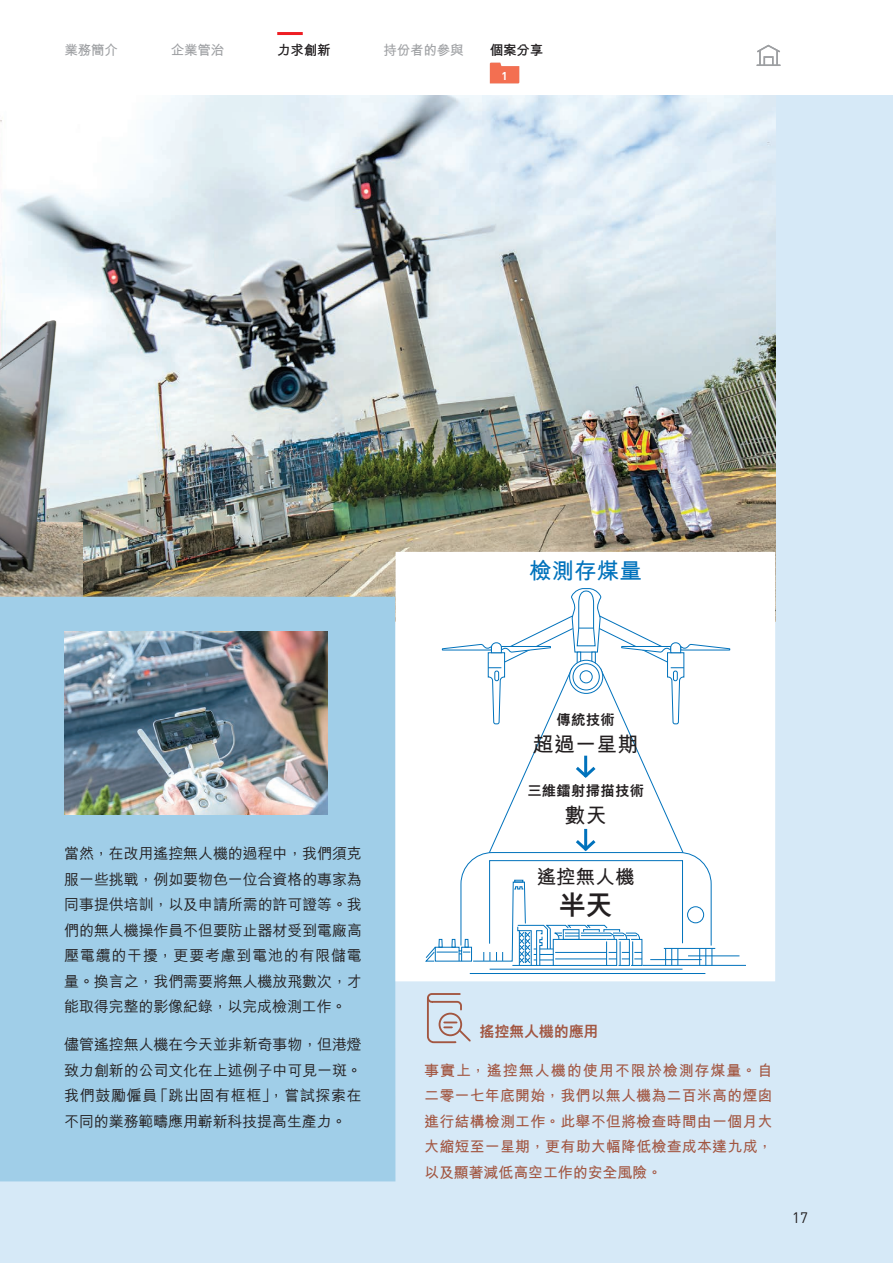
<style>
.page{position:relative;width:893px;height:1263px;background:#fff}
.page>*{position:absolute;margin:0;border:0;box-sizing:border-box;transform-origin:0 0}
.Text_Regular__Key_Bo{font:800 27px "M Hei HK";color:#231f20}
.Text_Regular__Key_Bo-2{font:700 22.5px "M Hei HK";letter-spacing:.005em;color:#0072bc}
.Text_Regular__Key_Bo-3{font:700 21px "M Hei HK";letter-spacing:.005em;color:#231f20}
.Text_Regular__Key_Bo-4{font:700 19.5px "M Hei HK";letter-spacing:.005em;color:#231f20}
.Text_Regular__Key_Bo-5{font:500 15px/25.5px "M Hei HK";letter-spacing:-.01em;color:#231f20;text-align:justify}
.Text_Regular__Key_Bo-6{font:700 15px/25.5px "M Hei HK";letter-spacing:.01em;color:#a25641;text-align:justify}
.Text_Regular__Key_Bo-7{font:800 15px "M Hei HK";letter-spacing:-.01em;color:#a25641}
.t1{font:15px "DIN";color:#231f20}
.Text_Regular__Key_Bo-8{font:800 14.25px "M Hei HK";letter-spacing:.025em;color:#231f20}
.t2{font:700 13.5px "M Hei HK";letter-spacing:-.015em;color:#9d9fa2}
.menu_bar_Case_select{font:700 13.5px "M Hei HK";color:#231f20}
.menu_bar_Sustain_Sel{font:700 13.5px "M Hei HK";color:#231f20}
.menu_bar_text{font:700 11.25px "DIN";color:#fff}
</style>
<div class="page">
<div style="left:0;top:96px;width:893px;height:1167px;background:#d6e9f7"></div>
<img style="left:0;top:96px;width:775px;height:501px">
<img style="left:0;top:119px;width:82px;height:478px">
<div style="left:0;top:597px;width:395px;height:584px;background:#a0cee8"></div>
<img style="left:64px;top:631px;width:264px;height:183px">
<div style="left:395px;top:552px;width:380px;height:429px;background:#fff"></div>
<hr style="left:470px;top:973px;width:235px;height:1px;background:#0072bc">
<hr style="left:490px;top:969px;width:192px;height:1px;background:#0072bc">
<hr style="left:642px;top:965px;width:103px;height:1px;background:#0072bc">
<hr style="left:688px;top:955px;width:51px;height:1px;background:#0072bc">
<svg style="left:425px;top:588px;width:306px;height:378px"></svg>
<hr style="left:584px;top:756px;width:3px;height:21px;background:#0072bc">
<svg style="left:427px;top:993px;width:44px;height:51px"></svg>
<svg style="left:756px;top:44px;width:25px;height:22px"></svg>
<div style="left:764px;top:56px;width:9px;height:10px;border:2px solid #9d9fa2"></div>
<svg style="left:490px;top:63px;width:29px;height:20px"></svg>
<hr style="left:277px;top:32px;width:26px;height:3px;background:#ee1d23">
<p class="t2" style="left:65px;top:40px;width:55px">業務簡介</p>
<p class="t2" style="left:171px;top:40px;width:55px">企業管治</p>
<p class="t2" style="left:384px;top:40px;width:82px">持份者的參與</p>
<p class="menu_bar_Case_select" style="left:490px;top:40px;width:55px">個案分享</p>
<p class="menu_bar_text" style="left:501px;top:68px;width:8px">1</p>
<p class="menu_bar_Sustain_Sel" style="left:277px;top:40px;width:55px">力求創新</p>
<p class="Text_Regular__Key_Bo-5" style="left:64px;top:839px;width:299px">當然，在改用遙控無人機的過程中，我們須克服一些挑戰，例如要物色一位合資格的專家為同事提供培訓，以及申請所需的許可證等。我們的無人機操作員不但要防止器材受到電廠高壓電纜的干擾，更要考慮到電池的有限儲電量。換言之，我們需要將無人機放飛數次，才能取得完整的影像紀錄，以完成檢測工作。</p>
<p class="Text_Regular__Key_Bo-5" style="left:64px;top:1031px;width:299px">儘管遙控無人機在今天並非新奇事物，但港燈致力創新的公司文化在上述例子中可見一斑。我們鼓勵僱員「跳出固有框框」，嘗試探索在不同的業務範疇應用嶄新科技提高生產力。</p>
<p class="Text_Regular__Key_Bo-2" style="left:529px;top:554px;width:115px">檢測存煤量</p>
<p class="Text_Regular__Key_Bo-8" style="left:557px;top:713px;width:60px">傳統技術</p>
<p class="Text_Regular__Key_Bo-3" style="left:533px;top:729px;width:107px">超過一星期</p>
<p class="Text_Regular__Key_Bo-8" style="left:527px;top:783px;width:118px">三維鐳射掃描技術</p>
<p class="Text_Regular__Key_Bo-3" style="left:565px;top:800px;width:44px">數天</p>
<p class="Text_Regular__Key_Bo-4" style="left:537px;top:862px;width:99px">遙控無人機</p>
<p class="Text_Regular__Key_Bo" style="left:559px;top:891px;width:55px">半天</p>
<p class="Text_Regular__Key_Bo-7" style="left:479px;top:1024px;width:121px">搖控無人機的應用</p>
<p class="Text_Regular__Key_Bo-6" style="left:424px;top:1056px;width:350px">事實上，遙控無人機的使用不限於檢測存煤量。自二零一七年底開始，我們以無人機為二百米高的煙囪進行結構檢測工作。此舉不但將檢查時間由一個月大大縮短至一星期，更有助大幅降低檢查成本達九成，以及顯著減低高空工作的安全風險。</p>
<p class="t1" style="left:792px;top:1208px;width:17px">17</p>
</div>
